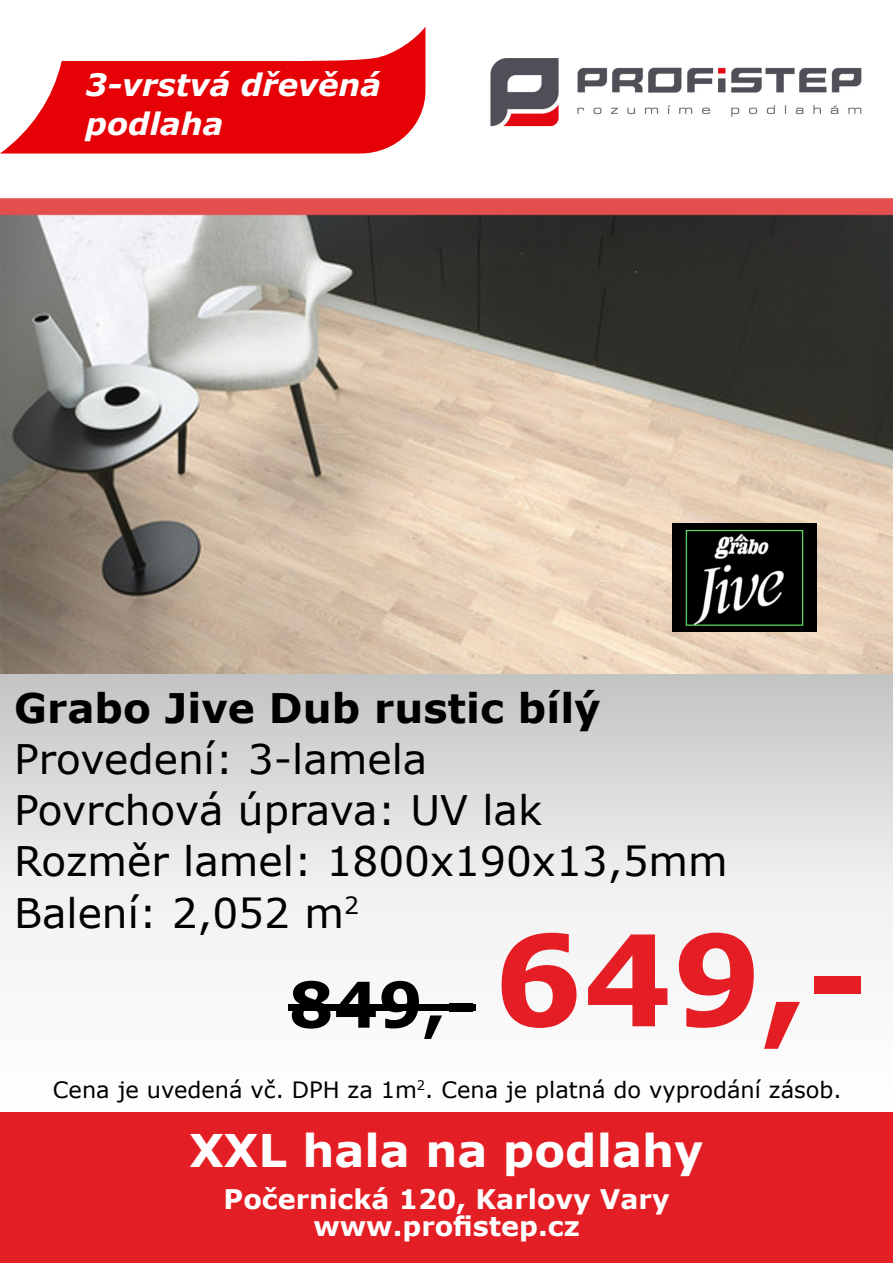
<style>
.page{position:relative;width:893px;height:1263px;background:#fff}
.page>*{position:absolute;margin:0;border:0;box-sizing:border-box;transform-origin:0 0}
.t1{font:700 63px "Verdana";color:#000}
.t2{font:700 45px "Verdana";color:#fff}
.t3{font:40.65px/51.2px "Verdana";color:#000}
.t4{font:700 40.65px "Verdana";color:#000}
.t5{font:italic 700 30.75px/38.5px "Verdana";color:#fff}
.t6{font:700 27px/27px "Verdana";color:#fff;text-align:center}
.t7{font:22.5px "Verdana";color:#000}
.s1{font-size:126px;color:#e51e25}
</style>
<div class="page">
<img style="left:0;top:26px;width:893px;height:648px">
<div style="left:0;top:27px;width:472px;height:142px;background:#fff"></div>
<svg style="left:0;top:27px;width:425px;height:127px;fill:#e50105"></svg>
<div style="left:0;top:1111px;width:893px;height:152px;background:#e41e25"></div>
<div style="left:0;top:674px;width:893px;height:437px;background:linear-gradient(to bottom,#ccc,#fff)"></div>
<img style="left:672px;top:523px;width:144px;height:108px">
<div style="left:289px;top:1004px;width:187px;height:6px;background:#000"></div>
<p class="t5" style="left:86px;top:68px;width:297px">3-vrstvá dřevěná podlaha</p>
<p class="t4" style="left:14px;top:692px;width:588px">Grabo Jive Dub rustic bílý</p>
<p class="t3" style="left:14px;top:737px;width:715px">Provedení: 3-lamela<br>Povrchová úprava: UV lak<br>Rozměr lamel: 1800x190x13,5mm<br>Balení: 2,052 m<sup>2</sup></p>
<h1 class="t1" style="left:289px;top:979px;width:581px">849,- <span class="s1">649,-</span></h1>
<p class="t7" style="left:53px;top:1081px;width:790px">Cena je uvedená vč. DPH za 1m<sup>2</sup>. Cena je platná do vyprodání zásob.</p>
<p class="t2" style="left:190px;top:1133px;width:515px">XXL hala na podlahy</p>
<p class="t6" style="left:224px;top:1188px;width:447px">Počernická 120, Karlovy Vary www.profistep.cz</p>
</div>
